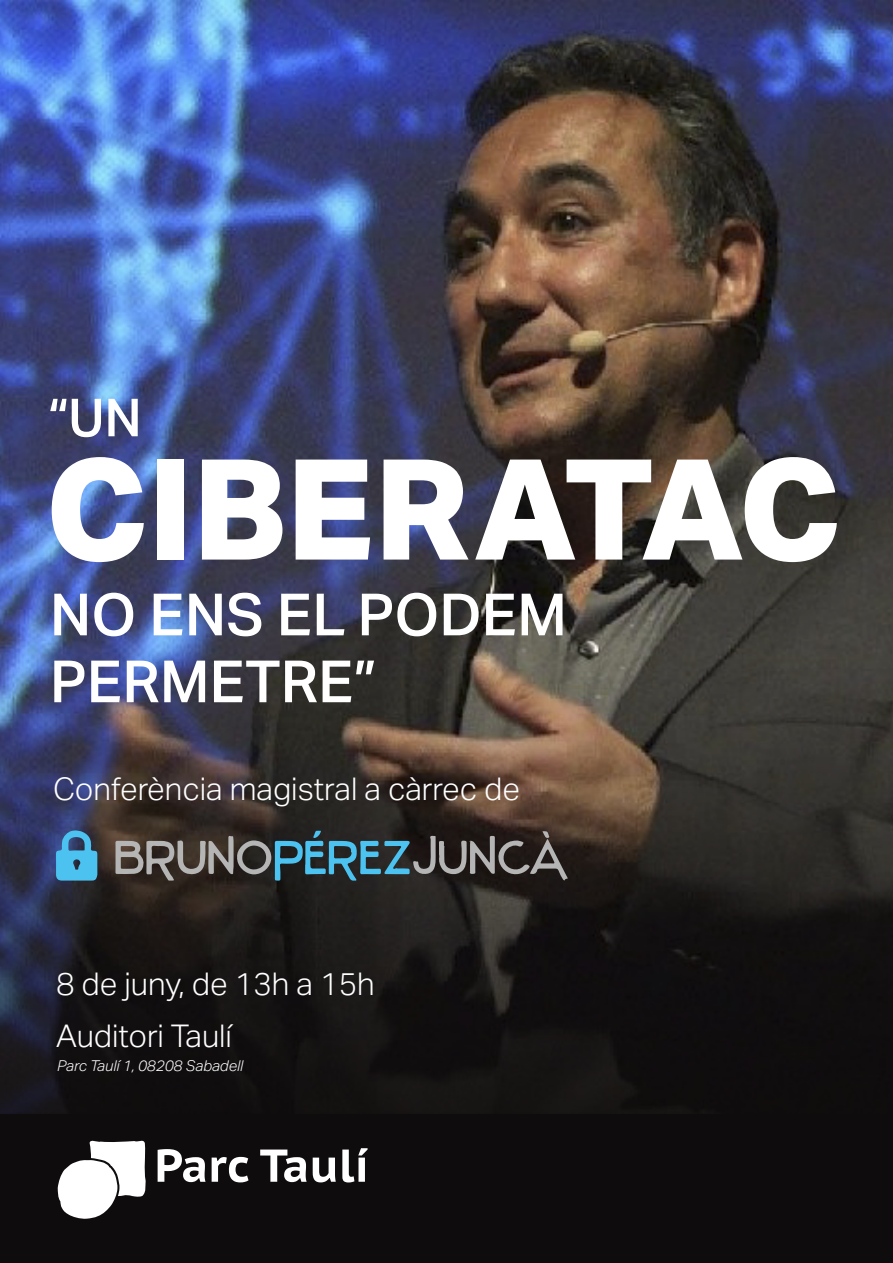
<style>
.page{position:relative;width:893px;height:1263px;background:#fff}
.page>*{position:absolute;margin:0;border:0;box-sizing:border-box;transform-origin:0 0}
.t1{font:800 139.95px "Aktiv Grotesk";color:#fff}
.t2{font:500 58.35px/66.9px "Aktiv Grotesk";color:#fff}
.t3{font:500 52.5px "Aktiv Grotesk";color:#fff}
.t4{font:300 31.5px/52.1px "Aktiv Grotesk";color:#fff}
.t5{font:italic 300 15px "Aktiv Grotesk";color:#fff}
</style>
<div class="page">
<img style="left:0;top:0;width:893px;height:638px">
<svg style="left:0;top:638px;width:893px;height:476px;background:#2c282a"></svg>
<div style="left:0;top:1114px;width:893px;height:149px;background:#0f0c0d"></div>
<svg style="left:56px;top:830px;width:41px;height:50px;background:#449ac4"></svg>
<svg style="left:115px;top:830px;width:453px;height:51px;background:#454c4d"></svg>
<svg style="left:158px;top:1149px;width:48px;height:33px"></svg>
<svg style="left:212px;top:1157px;width:36px;height:25px"></svg>
<svg style="left:260px;top:1149px;width:47px;height:33px"></svg>
<svg style="left:313px;top:1157px;width:23px;height:25px"></svg>
<svg style="left:342px;top:1148px;width:26px;height:34px"></svg>
<svg style="left:58px;top:1140px;width:88px;height:79px"></svg>
<h3 class="t3" style="left:48px;top:386px;width:95px">“UN</h3>
<h1 class="t1" style="left:45px;top:420px;width:796px">CIBERATAC</h1>
<h2 class="t2" style="left:50px;top:580px;width:519px">NO ENS EL PODEM<br>PERMETRE”</h2>
<p class="t4" style="left:53px;top:763px;width:468px">Conferència magistral a càrrec de</p>
<p class="t4" style="left:56px;top:958px;width:320px">8 de juny, de 13h a 15h<br>Auditori Taulí</p>
<p class="t5" style="left:57px;top:1057px;width:187px">Parc Taulí 1, 08208 Sabadell</p>
</div>
